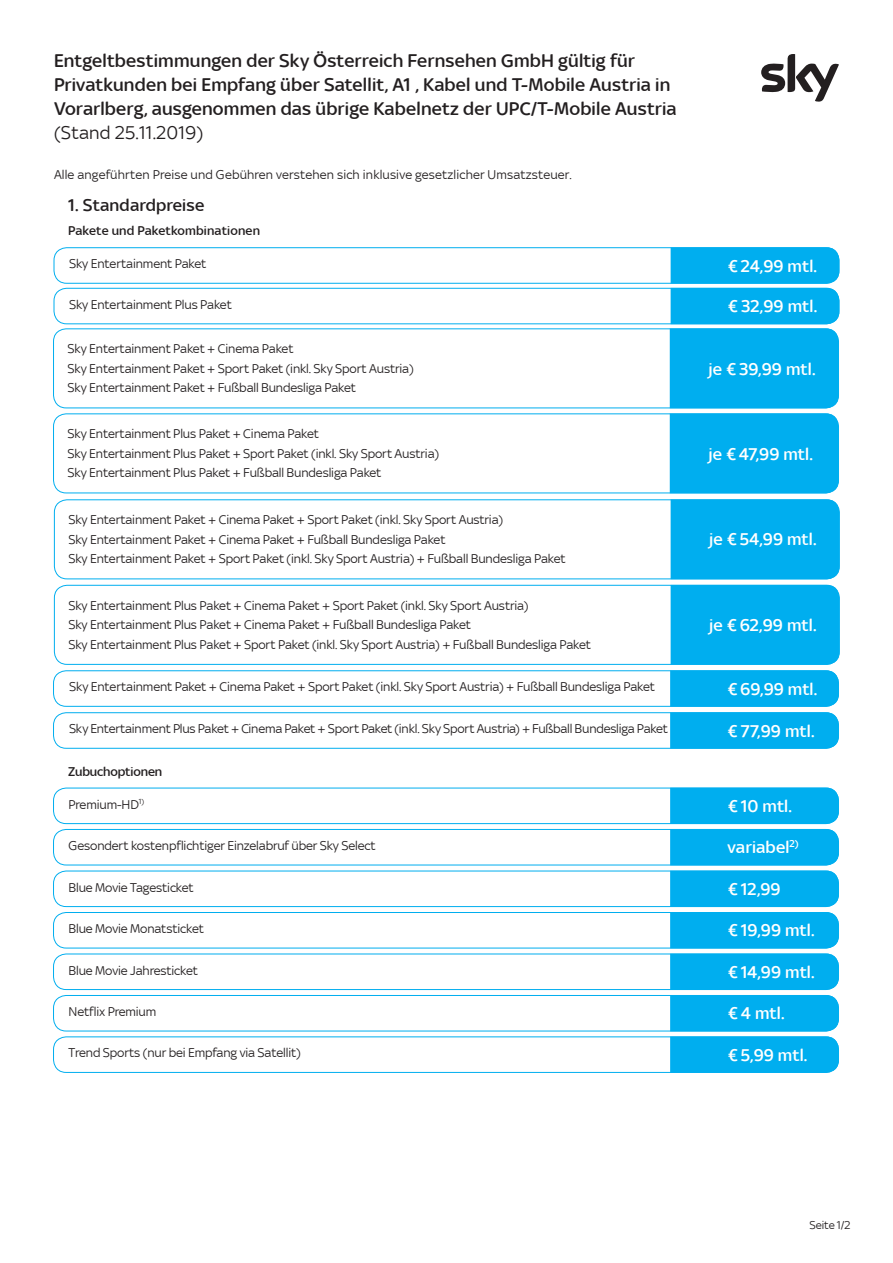
<style>
.page{position:relative;width:893px;height:1263px;background:#fff}
.page>*{position:absolute;margin:0;border:0;box-sizing:border-box;transform-origin:0 0}
.t1{font:500 19.5px/24px "Sky Text";letter-spacing:.005em;color:#231f20}
.t2{font:19.5px "Sky Text";letter-spacing:.01em;color:#231f20}
.t3{font:500 18px "Sky Text";color:#fff}
.t4{font:500 18px "Sky Text";letter-spacing:.01em;color:#231f20}
.t5{font:13.5px/19.5px "Sky Text";letter-spacing:-.01em;color:#231f20}
.t6{font:13.5px "Sky Text";letter-spacing:.01em;color:#231f20}
.t7{font:500 13.5px "Sky Text";letter-spacing:.005em;color:#231f20}
.t8{font:12px "Sky Text";letter-spacing:-.01em;color:#231f20}
</style>
<div class="page">
<div style="left:53px;top:670px;width:786px;height:37px;border:1px solid #00aeef;border-radius:13px"></div>
<div style="left:53px;top:712px;width:786px;height:37px;border:1px solid #00aeef;border-radius:13px"></div>
<div style="left:53px;top:829px;width:786px;height:36px;border:1px solid #00aeef;border-radius:13px"></div>
<div style="left:53px;top:328px;width:786px;height:80px;border:1px solid #00aeef;border-radius:13px"></div>
<div style="left:53px;top:413px;width:786px;height:80px;border:1px solid #00aeef;border-radius:13px"></div>
<div style="left:54px;top:499px;width:786px;height:80px;border:1px solid #00aeef;border-radius:13px"></div>
<div style="left:671px;top:499px;width:168px;height:80px;background:#00aeef"></div>
<div style="left:54px;top:585px;width:786px;height:80px;border:1px solid #00aeef;border-radius:13px"></div>
<svg style="left:670px;top:585px;width:169px;height:164px;background:#12b3f0"></svg>
<div style="left:54px;top:247px;width:785px;height:37px;border:1px solid #00aeef;border-radius:13px"></div>
<svg style="left:670px;top:247px;width:169px;height:246px;background:#0eb2ef"></svg>
<div style="left:54px;top:288px;width:785px;height:36px;border:1px solid #00aeef;border-radius:13px"></div>
<svg style="left:761px;top:54px;width:78px;height:48px"></svg>
<svg style="left:670px;top:788px;width:169px;height:77px;background:#13b4f0"></svg>
<div style="left:53px;top:788px;width:786px;height:36px;border:1px solid #00aeef;border-radius:13px"></div>
<div style="left:53px;top:871px;width:786px;height:36px;border:1px solid #00aeef;border-radius:13px"></div>
<div style="left:53px;top:912px;width:786px;height:36px;border:1px solid #00aeef;border-radius:13px"></div>
<div style="left:53px;top:953px;width:786px;height:37px;border:1px solid #00aeef;border-radius:13px"></div>
<div style="left:53px;top:995px;width:786px;height:36px;border:1px solid #00aeef;border-radius:13px"></div>
<svg style="left:670px;top:871px;width:169px;height:202px;background:#1bb6f0"></svg>
<div style="left:53px;top:1036px;width:786px;height:37px;border:1px solid #00aeef;border-radius:13px"></div>
<h1 class="t1" style="left:54px;top:49px;width:624px">Entgeltbestimmungen der Sky Österreich Fernsehen GmbH gültig für<br>Privatkunden bei Empfang über Satellit, A1 , Kabel und T-Mobile Austria in<br>Vorarlberg, ausgenommen das übrige Kabelnetz der UPC/T-Mobile Austria</h1>
<h1 class="t2" style="left:54px;top:122px;width:151px">(Stand 25.11.2019)</h1>
<p class="t6" style="left:54px;top:167px;width:519px">Alle angeführten Preise und Gebühren verstehen sich inklusive gesetzlicher Umsatzsteuer.</p>
<h2 class="t4" style="left:68px;top:195px;width:138px">1. Standardpreise</h2>
<p class="t7" style="left:68px;top:223px;width:193px">Pakete und Paketkombinationen</p>
<p class="t5" style="left:69px;top:254px;width:139px">Sky Entertainment Paket</p>
<h2 class="t3" style="left:728px;top:256px;width:91px">€ 24,99 mtl.</h2>
<p class="t5" style="left:69px;top:295px;width:164px">Sky Entertainment Plus Paket</p>
<h2 class="t3" style="left:728px;top:296px;width:91px">€ 32,99 mtl.</h2>
<p class="t5" style="left:68px;top:339px;width:348px">Sky Entertainment Paket + Cinema Paket<br>Sky Entertainment Paket + Sport Paket (inkl. Sky Sport Austria)<br>Sky Entertainment Paket + Fußball Bundesliga Paket</p>
<p class="t5" style="left:68px;top:424px;width:373px">Sky Entertainment Plus Paket + Cinema Paket<br>Sky Entertainment Plus Paket + Sport Paket (inkl. Sky Sport Austria)<br>Sky Entertainment Plus Paket + Fußball Bundesliga Paket</p>
<p class="t5" style="left:68px;top:510px;width:499px">Sky Entertainment Paket + Cinema Paket + Sport Paket (inkl. Sky Sport Austria)<br>Sky Entertainment Paket + Cinema Paket + Fußball Bundesliga Paket<br>Sky Entertainment Paket + Sport Paket (inkl. Sky Sport Austria) + Fußball Bundesliga Paket</p>
<p class="t5" style="left:68px;top:596px;width:524px">Sky Entertainment Plus Paket + Cinema Paket + Sport Paket (inkl. Sky Sport Austria)<br>Sky Entertainment Plus Paket + Cinema Paket + Fußball Bundesliga Paket<br>Sky Entertainment Plus Paket + Sport Paket (inkl. Sky Sport Austria) + Fußball Bundesliga Paket</p>
<h2 class="t3" style="left:708px;top:358px;width:109px">je € 39,99 mtl.</h2>
<h2 class="t3" style="left:708px;top:443px;width:106px">je € 47,99 mtl.</h2>
<h2 class="t3" style="left:709px;top:529px;width:109px">je € 54,99 mtl.</h2>
<h2 class="t3" style="left:709px;top:615px;width:109px">je € 62,99 mtl.</h2>
<p class="t5" style="left:69px;top:677px;width:587px">Sky Entertainment Paket + Cinema Paket + Sport Paket (inkl. Sky Sport Austria) + Fußball Bundesliga Paket</p>
<h2 class="t3" style="left:727px;top:679px;width:91px">€ 69,99 mtl.</h2>
<p class="t5" style="left:69px;top:719px;width:600px">Sky Entertainment Plus Paket + Cinema Paket + Sport Paket (inkl. Sky Sport Austria) + Fußball Bundesliga Paket</p>
<h2 class="t3" style="left:727px;top:721px;width:89px">€ 77,99 mtl.</h2>
<p class="t7" style="left:68px;top:764px;width:96px">Zubuchoptionen</p>
<p class="t5" style="left:69px;top:794px;width:77px">Premium-HD<sup>1)</sup></p>
<h2 class="t3" style="left:728px;top:796px;width:66px">€ 10 mtl.</h2>
<p class="t5" style="left:69px;top:836px;width:308px">Gesondert kostenpflichtiger Einzelabruf über Sky Select</p>
<h2 class="t3" style="left:727px;top:837px;width:73px">variabel<sup>2)</sup></h2>
<p class="t5" style="left:69px;top:877px;width:127px">Blue Movie Tagesticket</p>
<h2 class="t3" style="left:728px;top:879px;width:54px">€ 12,99</h2>
<p class="t5" style="left:69px;top:919px;width:137px">Blue Movie Monatsticket</p>
<h2 class="t3" style="left:728px;top:920px;width:88px">€ 19,99 mtl.</h2>
<p class="t5" style="left:69px;top:960px;width:131px">Blue Movie Jahresticket</p>
<h2 class="t3" style="left:728px;top:962px;width:88px">€ 14,99 mtl.</h2>
<p class="t5" style="left:69px;top:1002px;width:89px">Netflix Premium</p>
<h2 class="t3" style="left:728px;top:1003px;width:58px">€ 4 mtl.</h2>
<p class="t5" style="left:69px;top:1043px;width:234px">Trend Sports (nur bei Empfang via Satellit)</p>
<h2 class="t3" style="left:728px;top:1044px;width:81px">€ 5,99 mtl.</h2>
<p class="t8" style="left:809px;top:1218px;width:42px">Seite 1/2</p>
</div>
